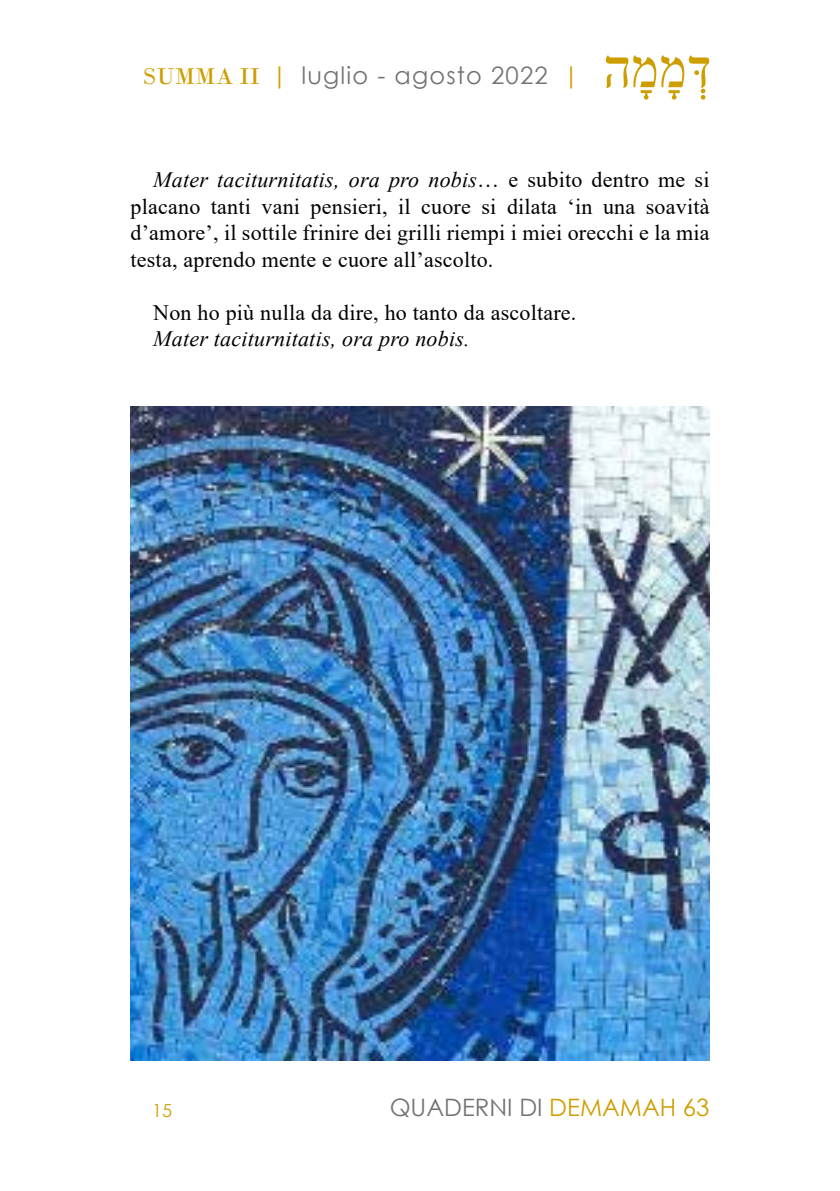
<style>
.page{position:relative;width:840px;height:1191px;background:#fff}
.page>*{position:absolute;margin:0;border:0;box-sizing:border-box;transform-origin:0 0}
.t1{font:24px "Century Gothic";letter-spacing:.05em;color:#727271}
.t2{font:24px "Century Gothic";color:#727271}
.t3{font:22px/26.4px "Times New Roman";letter-spacing:.01em;color:#000;text-align:justify}
.t4{font:italic 22px "Times New Roman";letter-spacing:.01em;color:#000}
.t5{font:18px "Century Gothic";color:#ce9e01}
.s1{font-family:"Bodoni";color:#ce9e01}
.s2{color:#ce9e01}
.s3{font-style:italic}
</style>
<div class="page">
<img style="left:130px;top:407px;width:579px;height:653px">
<svg style="left:605px;top:55px;width:103px;height:45px"></svg>
<p class="t1" style="left:143px;top:58px;width:437px"><span class="s1">SUMMA II</span> <span class="s2">|</span> luglio - agosto 2022 <span class="s2">|</span></p>
<p class="t3" style="left:130px;top:166px;width:580px;text-indent:23px"><span class="s3">Mater taciturnitatis, ora pro nobis</span>… e subito dentro me si placano tanti vani pensieri, il cuore si dilata ‘in una soavità d’amore’, il sottile frinire dei grilli riempi i miei orecchi e la mia testa, aprendo mente e cuore all’ascolto.</p>
<p class="t3" style="left:153px;top:298px;width:424px">Non ho più nulla da dire, ho tanto da ascoltare.</p>
<p class="t4" style="left:153px;top:323px;width:318px">Mater taciturnitatis, ora pro nobis.</p>
<p class="t5" style="left:152px;top:1097px;width:21px">15</p>
<p class="t2" style="left:389px;top:1090px;width:321px">QUADERNI DI <span class="s2">DEMAMAH 63</span></p>
</div>
